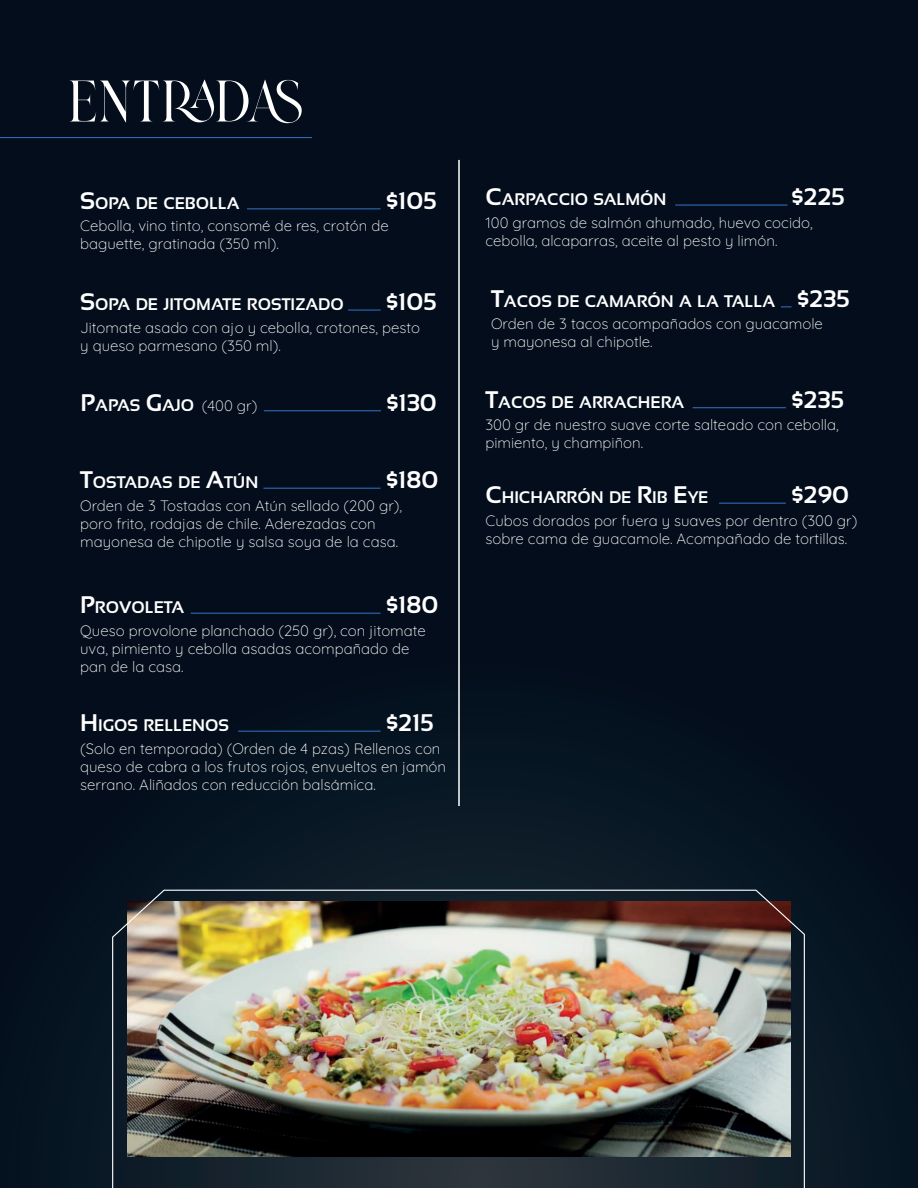
<style>
.page{position:relative;width:918px;height:1188px;background:#030d1b}
.page>*{position:absolute;margin:0;border:0;box-sizing:border-box;transform-origin:0 0}
.t1{font:58.5px "Brand";color:#fff}
.t2{font:700 24px "Sansation";color:#fff}
.t3{font:700 16.8px "Sansation";color:#fff}
.t4{font:300 15px/18px "Quicksand";color:#fff}
.s1{font-size:24px}
.s2{font-family:"Quicksand";font-weight:300;font-size:15px}
</style>
<div class="page">
<hr style="left:247px;top:208px;width:134px;height:1px;background:#3169b3">
<hr style="left:348px;top:309px;width:33px;height:2px;background:#3169b3">
<hr style="left:263px;top:488px;width:118px;height:1px;background:#3169b3">
<hr style="left:191px;top:613px;width:190px;height:1px;background:#3169b3">
<hr style="left:238px;top:731px;width:143px;height:1px;background:#3169b3">
<hr style="left:675px;top:204px;width:112px;height:2px;background:#3169b3">
<hr style="left:693px;top:407px;width:93px;height:1px;background:#3169b3">
<hr style="left:719px;top:503px;width:67px;height:1px;background:#3169b3">
<hr style="left:458px;top:160px;width:2px;height:646px;background:#fff">
<img style="left:112px;top:889px;width:693px;height:299px">
<hr style="left:264px;top:410px;width:117px;height:1px;background:#3169b3">
<hr style="left:0;top:137px;width:312px;height:1px;background:#3169b3">
<h1 class="t1" style="left:67px;top:74px;width:237px">ENTRADAS</h1>
<p class="t3" style="left:80px;top:194px;width:161px"><span class="s1">S</span>OPA DE CEBOLLA</p>
<h2 class="t2" style="left:386px;top:187px;width:52px">$105</h2>
<p class="t4" style="left:80px;top:215px;width:310px">Cebolla, vino tinto, consomé de res, crotón de baguette, gratinada (350 ml).</p>
<p class="t3" style="left:80px;top:295px;width:265px"><span class="s1">S</span>OPA DE JITOMATE ROSTIZADO</p>
<h2 class="t2" style="left:386px;top:288px;width:52px">$105</h2>
<p class="t4" style="left:80px;top:317px;width:341px">Jitomate asado con ajo y cebolla, crotones, pesto y queso parmesano (350 ml).</p>
<p class="t3" style="left:81px;top:396px;width:178px"><span class="s1">P</span>APAS <span class="s1">G</span>AJO <span class="s2">(400 gr)</span></p>
<h2 class="t2" style="left:387px;top:389px;width:52px">$130</h2>
<p class="t3" style="left:80px;top:473px;width:180px"><span class="s1">T</span>OSTADAS DE <span class="s1">A</span>TÚN</p>
<h2 class="t2" style="left:386px;top:466px;width:54px">$180</h2>
<p class="t4" style="left:80px;top:495px;width:323px">Orden de 3 Tostadas con Atún sellado (200 gr), poro frito, rodajas de chile. Aderezadas con mayonesa de chipotle y salsa soya de la casa.</p>
<p class="t3" style="left:80px;top:598px;width:106px"><span class="s1">P</span>ROVOLETA</p>
<h2 class="t2" style="left:386px;top:591px;width:54px">$180</h2>
<p class="t4" style="left:80px;top:620px;width:347px">Queso provolone planchado (250 gr), con jitomate uva, pimiento y cebolla asadas acompañado de pan de la casa.</p>
<p class="t3" style="left:80px;top:716px;width:150px"><span class="s1">H</span>IGOS RELLENOS</p>
<h2 class="t2" style="left:386px;top:709px;width:49px">$215</h2>
<p class="t4" style="left:80px;top:738px;width:367px">(Solo en temporada) (Orden de 4 pzas) Rellenos con queso de cabra a los frutos rojos, envueltos en jamón serrano. Aliñados con reducción balsámica.</p>
<p class="t3" style="left:485px;top:190px;width:183px"><span class="s1">C</span>ARPACCIO SALMÓN</p>
<h2 class="t2" style="left:792px;top:183px;width:55px">$225</h2>
<p class="t4" style="left:485px;top:212px;width:329px">100 gramos de salmón ahumado, huevo cocido, cebolla, alcaparras, aceite al pesto y limón.</p>
<p class="t3" style="left:491px;top:292px;width:360px"><span class="s1">T</span>ACOS DE CAMARÓN A LA TALLA <span class="s1">$235</span></p>
<p class="t4" style="left:491px;top:313px;width:333px">Orden de 3 tacos acompañados con guacamole y mayonesa al chipotle.</p>
<p class="t3" style="left:485px;top:393px;width:200px"><span class="s1">T</span>ACOS DE ARRACHERA</p>
<h2 class="t2" style="left:792px;top:386px;width:54px">$235</h2>
<p class="t4" style="left:485px;top:414px;width:355px">300 gr de nuestro suave corte salteado con cebolla, pimiento, y champiñon.</p>
<p class="t3" style="left:485px;top:488px;width:224px"><span class="s1">C</span>HICHARRÓN DE <span class="s1">R</span>IB <span class="s1">E</span>YE</p>
<h2 class="t2" style="left:792px;top:481px;width:59px">$290</h2>
<p class="t4" style="left:485px;top:510px;width:374px">Cubos dorados por fuera y suaves por dentro (300 gr) sobre cama de guacamole. Acompañado de tortillas.</p>
</div>
